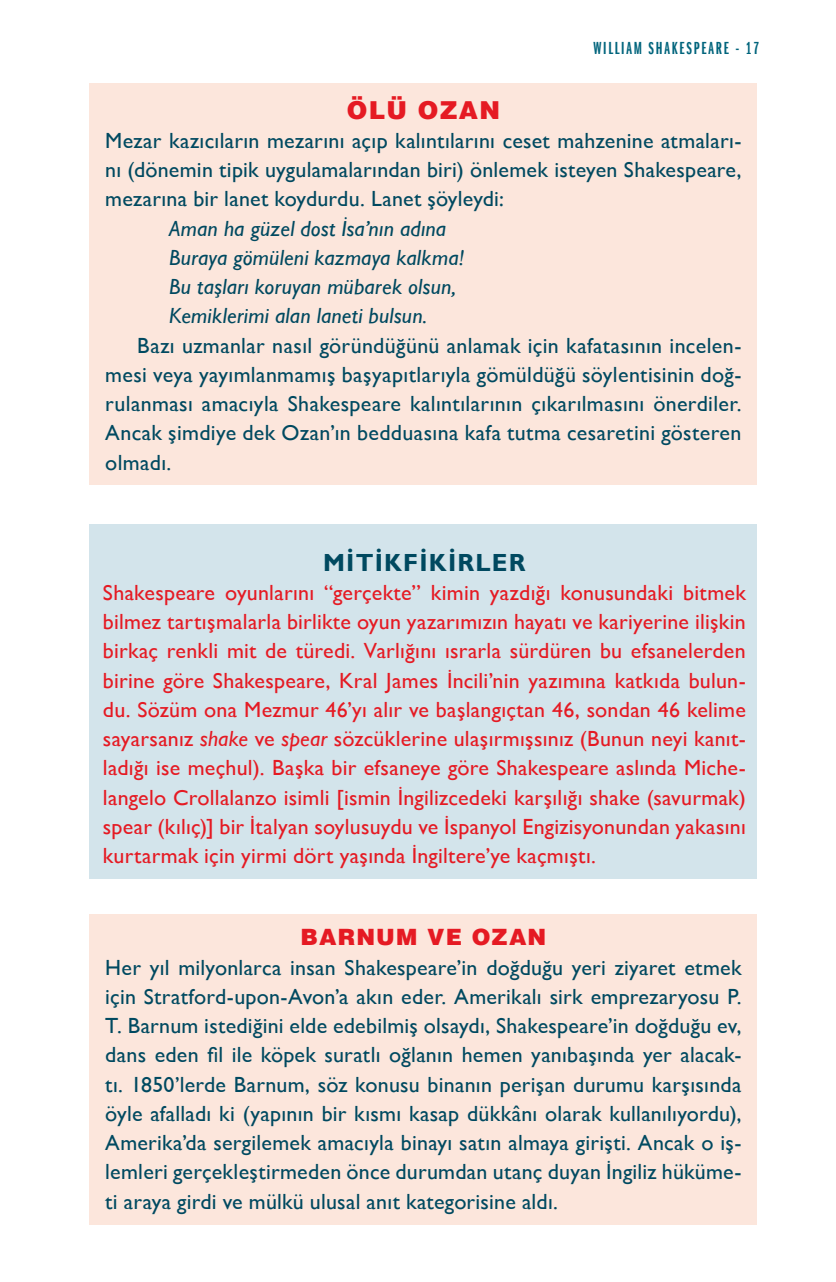
<style>
.page{position:relative;width:836px;height:1282px;background:#fff}
.page>*{position:absolute;margin:0;border:0;box-sizing:border-box;transform-origin:0 0}
.t1{font:700 24.75px "Gill Sans";letter-spacing:.05em;color:#004960}
.t2{font:900 24.75px "Helvetica";letter-spacing:.05em;color:#e51a23}
.t3{font:900 22.5px "Helvetica";letter-spacing:.05em;color:#e51a23}
.t4{font:22.05px/29.2px "Gill Sans";letter-spacing:.01em;color:#004960;text-align:justify}
.t5{font:22.05px/29.2px "Gill Sans";letter-spacing:.015em;color:#e51a23;text-align:justify}
.t6{font:italic 22.05px "Gill Sans";letter-spacing:.01em;color:#004960}
.t7{font:18px "ITC Franklin Gothic Std Dm X Cp";letter-spacing:.1em;color:#00647c}
.s1{font-style:italic}
</style>
<div class="page">
<div style="left:89px;top:914px;width:668px;height:311px;background:#fce6dc"></div>
<div style="left:89px;top:524px;width:668px;height:355px;background:#d3e4eb"></div>
<div style="left:89px;top:83px;width:668px;height:402px;background:#fce6dc"></div>
<p class="t7" style="left:593px;top:38px;width:167px">WILLIAM SHAKESPEARE - 17</p>
<p class="t2" style="left:347px;top:94px;width:155px">ÖLÜ OZAN</p>
<p class="t4" style="left:105px;top:126px;width:637px">Mezar kazıcıların mezarını açıp kalıntılarını ceset mahzenine atmaları&shy;nı (dönemin tipik uygulamalarından biri) önlemek isteyen Shakespeare, mezarına bir lanet koydurdu. Lanet şöyleydi:</p>
<p class="t6" style="left:169px;top:215px;width:279px">Aman ha güzel dost İsa’nın adına</p>
<p class="t6" style="left:169px;top:245px;width:296px">Buraya gömüleni kazmaya kalkma!</p>
<p class="t6" style="left:169px;top:274px;width:288px">Bu taşları koruyan mübarek olsun,</p>
<p class="t6" style="left:169px;top:303px;width:260px">Kemiklerimi alan laneti bulsun.</p>
<p class="t4" style="left:105px;top:330px;width:637px;text-indent:32px">Bazı uzmanlar nasıl göründüğünü anlamak için kafatasının incelen&shy;mesi veya yayımlanmamış başyapıtlarıyla gömüldüğü söylentisinin doğ&shy;rulanması amacıyla Shakespeare kalıntılarının çıkarılmasını önerdiler.<br>Ancak şimdiye dek Ozan’ın bedduasına kafa tutma cesaretini gösteren olmadı.</p>
<p class="t1" style="left:323px;top:548px;width:204px">MİTİKFİKİRLER</p>
<p class="t5" style="left:103px;top:578px;width:644px">Shakespeare oyunlarını “gerçekte” kimin yazdığı konusundaki bitmek bilmez tartışmalarla birlikte oyun yazarımızın hayatı ve kariyerine ilişkin birkaç renkli mit de türedi. Varlığını ısrarla sürdüren bu efsanelerden birine göre Shakespeare, Kral James İncili’nin yazımına katkıda bulun&shy;du. Sözüm ona Mezmur 46’yı alır ve başlangıçtan 46, sondan 46 kelime sayarsanız <span class="s1">shake</span> ve <span class="s1">spear</span> sözcüklerine ulaşırmışsınız (Bunun neyi kanıt&shy;ladığı ise meçhul). Başka bir efsaneye göre Shakespeare aslında Miche&shy;langelo Crollalanzo isimli [ismin İngilizcedeki karşılığı shake (savurmak) spear (kılıç)] bir İtalyan soylusuydu ve İspanyol Engizisyonundan yakasını kurtarmak için yirmi dört yaşında İngiltere’ye kaçmıştı.</p>
<p class="t3" style="left:300px;top:923px;width:247px">BARNUM VE OZAN</p>
<p class="t4" style="left:105px;top:952px;width:637px">Her yıl milyonlarca insan Shakespeare’in doğduğu yeri ziyaret etmek için Stratford-upon-Avon’a akın eder. Amerikalı sirk emprezaryosu P.<br>T. Barnum istediğini elde edebilmiş olsaydı, Shakespeare’in doğduğu ev, dans eden fil ile köpek suratlı oğlanın hemen yanıbaşında yer alacak&shy;tı. 1850’lerde Barnum, söz konusu binanın perişan durumu karşısında öyle afalladı ki (yapının bir kısmı kasap dükkânı olarak kullanılıyordu), Amerika’da sergilemek amacıyla binayı satın almaya girişti. Ancak o iş&shy;lemleri gerçekleştirmeden önce durumdan utanç duyan İngiliz hüküme&shy;ti araya girdi ve mülkü ulusal anıt kategorisine aldı.</p>
</div>
